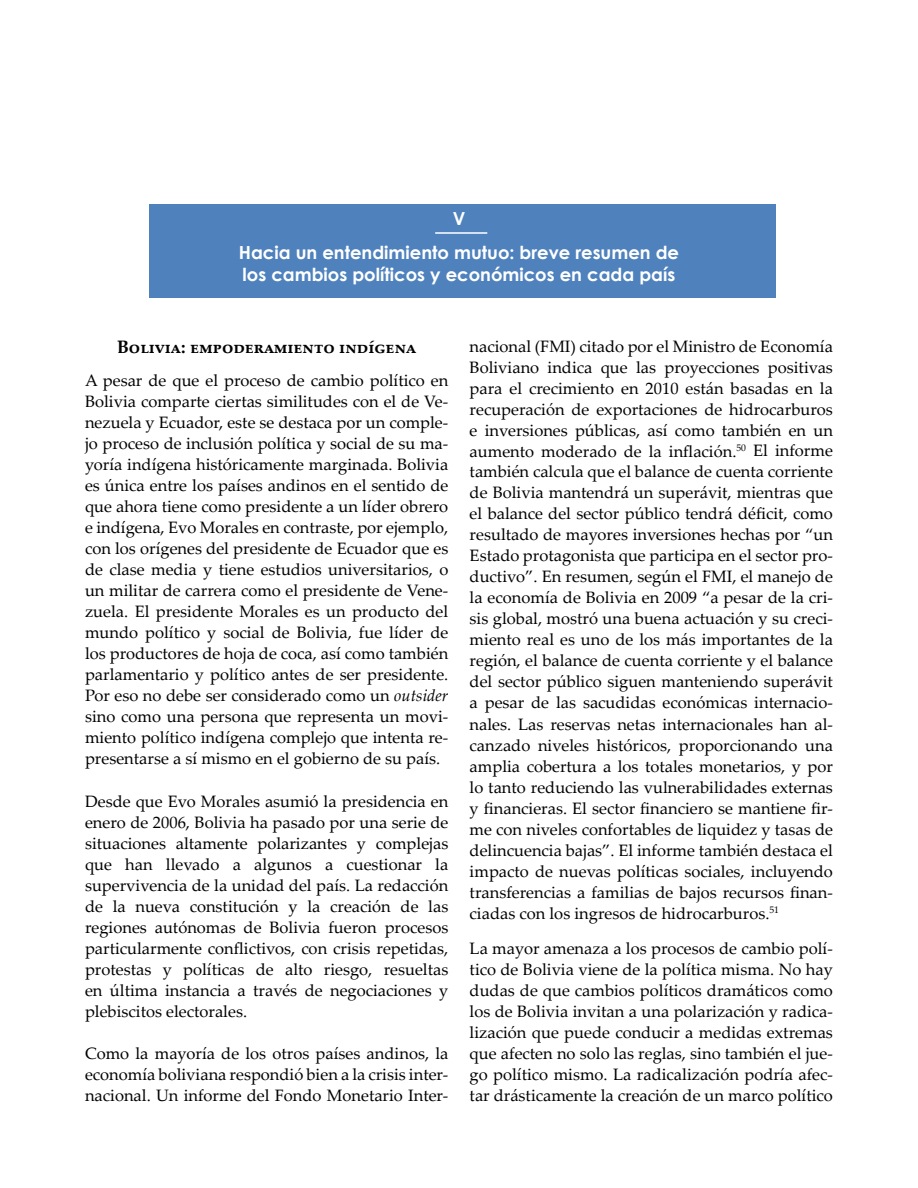
<style>
.page{position:relative;width:918px;height:1188px;background:#fff}
.page>*{position:absolute;margin:0;border:0;box-sizing:border-box;transform-origin:0 0}
.t1{font:700 18px/34.3px "Century Gothic";color:#fff;text-align:center}
.t2{font:700 18px "Palatino Linotype";color:#000}
.t3{font:16.5px/21px "Palatino Linotype";color:#000;text-align:justify}
.s1{font-style:italic}
</style>
<div class="page">
<div style="left:149px;top:204px;width:627px;height:94px;background:#4f82bd"></div>
<hr style="left:435px;top:232px;width:52px;height:2px;background:#fff">
<p class="t1" style="left:239px;top:201px;width:442px">V<br>Hacia un entendimiento mutuo: breve resumen de</p>
<p class="t1" style="left:243px;top:256px;width:434px">los cambios políticos y económicos en cada país</p>
<p class="t2" style="left:117px;top:334px;width:300px">Bolivia: empoderamiento indígena</p>
<p class="t3" style="left:85px;top:370px;width:365px">A pesar de que el proceso de cambio político en Bolivia comparte ciertas similitudes con el de Ve&shy;nezuela y Ecuador, este se destaca por un comple&shy;jo proceso de inclusión política y social de su ma&shy;yoría indígena históricamente marginada. Bolivia es única entre los países andinos en el sentido de que ahora tiene como presidente a un líder obrero e indígena, Evo Morales en contraste, por ejemplo, con los orígenes del presidente de Ecuador que es de clase media y tiene estudios universitarios, o un militar de carrera como el presidente de Vene&shy;zuela. El presidente Morales es un producto del mundo político y social de Bolivia, fue líder de los productores de hoja de coca, así como también parlamentario y político antes de ser presidente.<br>Por eso no debe ser considerado como un <span class="s1">outsider </span>sino como una persona que representa un movi&shy;miento político indígena complejo que intenta re&shy;presentarse a sí mismo en el gobierno de su país.</p>
<p class="t3" style="left:85px;top:790px;width:365px">Desde que Evo Morales asumió la presidencia en enero de 2006, Bolivia ha pasado por una serie de situaciones altamente polarizantes y complejas que han llevado a algunos a cuestionar la supervivencia de la unidad del país. La redacción de la nueva constitución y la creación de las regiones autónomas de Bolivia fueron procesos particularmente conflictivos, con crisis repetidas, protestas y políticas de alto riesgo, resueltas en última instancia a través de negociaciones y plebiscitos electorales.</p>
<p class="t3" style="left:85px;top:1042px;width:365px">Como la mayoría de los otros países andinos, la economía boliviana respondió bien a la crisis inter&shy;nacional. Un informe del Fondo Monetario Inter-</p>
<p class="t3" style="left:470px;top:335px;width:365px">nacional (FMI) citado por el Ministro de Economía Boliviano indica que las proyecciones positivas para el crecimiento en 2010 están basadas en la recuperación de exportaciones de hidrocarburos e inversiones públicas, así como también en un aumento moderado de la inflación.<sup>50</sup> El informe también calcula que el balance de cuenta corriente de Bolivia mantendrá un superávit, mientras que el balance del sector público tendrá déficit, como resultado de mayores inversiones hechas por “un Estado protagonista que participa en el sector pro&shy;ductivo”. En resumen, según el FMI, el manejo de la economía de Bolivia en 2009 “a pesar de la cri&shy;sis global, mostró una buena actuación y su creci&shy;miento real es uno de los más importantes de la región, el balance de cuenta corriente y el balance del sector público siguen manteniendo superávit a pesar de las sacudidas económicas internacio&shy;nales. Las reservas netas internacionales han al&shy;canzado niveles históricos, proporcionando una amplia cobertura a los totales monetarios, y por lo tanto reduciendo las vulnerabilidades externas y financieras. El sector financiero se mantiene fir&shy;me con niveles confortables de liquidez y tasas de delincuencia bajas”. El informe también destaca el impacto de nuevas políticas sociales, incluyendo transferencias a familias de bajos recursos finan&shy;ciadas con los ingresos de hidrocarburos.<sup>51</sup></p>
<p class="t3" style="left:470px;top:938px;width:365px">La mayor amenaza a los procesos de cambio polí&shy;tico de Bolivia viene de la política misma. No hay dudas de que cambios políticos dramáticos como los de Bolivia invitan a una polarización y radica&shy;lización que puede conducir a medidas extremas que afecten no solo las reglas, sino también el jue&shy;go político mismo. La radicalización podría afec&shy;tar drásticamente la creación de un marco político</p>
</div>
